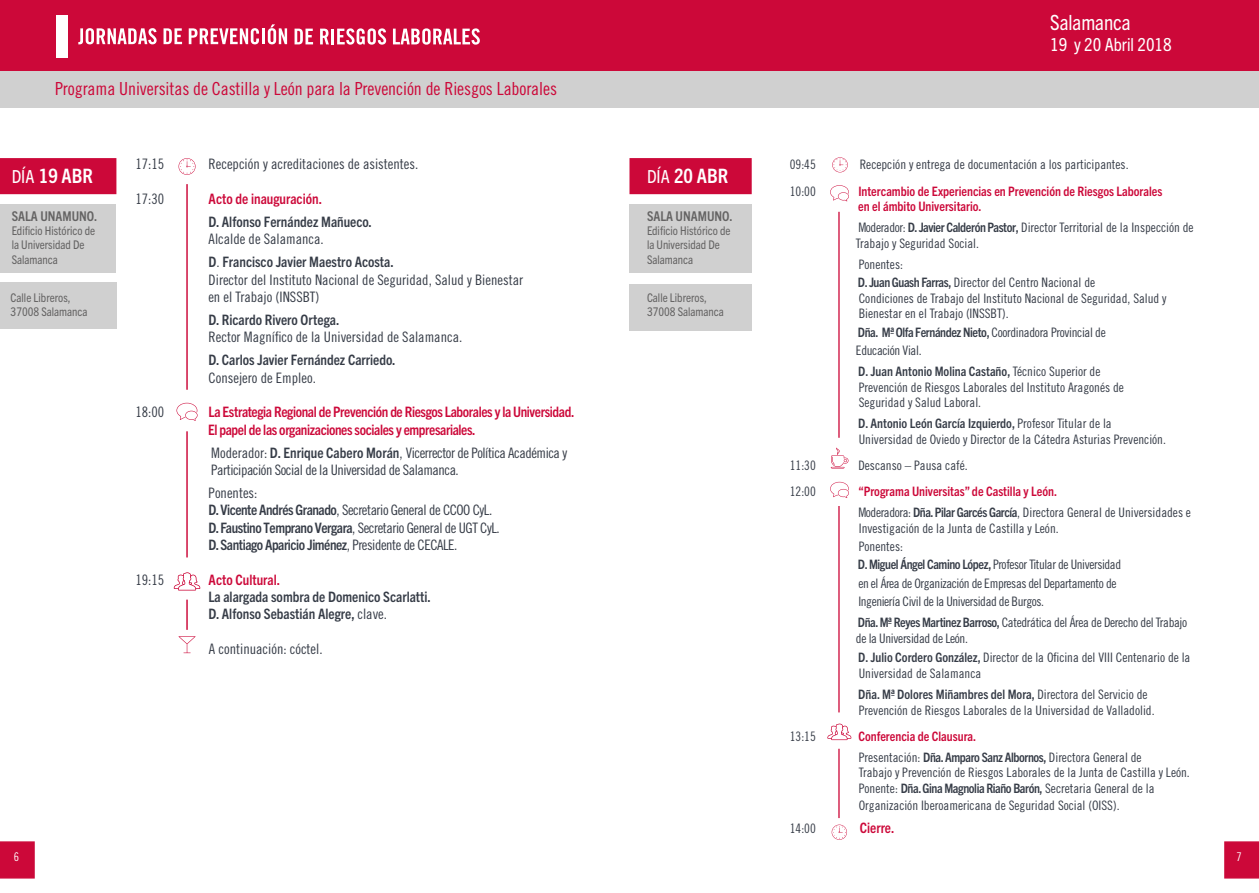
<style>
.page{position:relative;width:1259px;height:893px;background:#fff}
.page>*{position:absolute;margin:0;border:0;box-sizing:border-box;transform-origin:0 0}
.t1{font:condensed 21px "Trade Gothic Next LT Pro";color:#fff}
.t2{font:700 condensed 19.95px "Trade Gothic Next LT Pro";color:#fff}
.t3{font:18px "Trade Gothic LT Std Cn 18";letter-spacing:-.005em;color:#cc0839}
.t4{font:condensed 18px "Trade Gothic Next LT Pro";color:#fff}
.t5{font:14.4px/17.2px "Trade Gothic LT Std Cn 18";color:#363c47}
.t6{font:14.4px/17.2px "Trade Gothic LT Std Cn 18";letter-spacing:-.03em;color:#363c47}
.t7{font:700 condensed 14.4px/17.2px "Trade Gothic Next LT Pro";color:#363c47}
.t8{font:700 condensed 14.4px/17.2px "Trade Gothic Next LT Pro";letter-spacing:-.025em;color:#cc0839}
.t9{font:700 condensed 14.4px "Trade Gothic Next LT Pro";letter-spacing:-.03em;color:#363c47}
.t10{font:700 condensed 14.4px "Trade Gothic Next LT Pro";color:#cc0839}
.t11{font:700 condensed 13.5px "Trade Gothic Next LT Pro";color:#646363}
.t12{font:13.05px/15.6px "Trade Gothic LT Std Cn 18";color:#363c47}
.t13{font:13.05px/18.3px "Trade Gothic LT Std Cn 18";letter-spacing:-.03em;color:#363c47}
.t14{font:700 condensed 13.05px "Trade Gothic Next LT Pro";color:#363c47}
.t15{font:700 condensed 13.05px/15.6px "Trade Gothic Next LT Pro";color:#cc0839}
.t16{font:13.05px/15.6px "Trade Gothic LT Std Cn 18";letter-spacing:-.025em;color:#363c47}
.t17{font:700 condensed 13.05px "Trade Gothic Next LT Pro";letter-spacing:-.03em;color:#363c47}
.t18{font:condensed 12px/14.4px "Trade Gothic Next LT Pro";color:#646363}
.t19{font:12px "Trade Gothic LT Std Cn 18";color:#fff}
.s1{font-weight:400;font-size:18px}
.s2{font-family:"Trade Gothic LT Std Cn 18";font-weight:400;font-stretch:normal}
.s3{font-family:"Trade Gothic Next LT Pro";font-weight:700;font-stretch:condensed}
</style>
<div class="page">
<div style="left:0;top:70px;width:1259px;height:38px;background:#d0d0d0"></div>
<div style="left:0;top:0;width:1259px;height:71px;background:#cc0839"></div>
<div style="left:0;top:204px;width:116px;height:68px;background:#d0d0d0"></div>
<div style="left:0;top:158px;width:116px;height:36px;background:#cc0839"></div>
<div style="left:0;top:282px;width:116px;height:47px;background:#d0d0d0"></div>
<div style="left:629px;top:205px;width:122px;height:68px;background:#d0d0d0"></div>
<div style="left:629px;top:158px;width:122px;height:36px;background:#cc0839;border:2px solid #cc0839"></div>
<div style="left:629px;top:284px;width:123px;height:46px;background:#d0d0d0"></div>
<hr style="left:186px;top:184px;width:2px;height:206px;background:#cc0839">
<hr style="left:186px;top:431px;width:2px;height:126px;background:#cc0839">
<hr style="left:186px;top:600px;width:2px;height:30px;background:#cc0839">
<svg style="left:179px;top:158px;width:16px;height:17px"></svg>
<svg style="left:178px;top:636px;width:17px;height:17px"></svg>
<svg style="left:176px;top:403px;width:21px;height:18px"></svg>
<svg style="left:174px;top:572px;width:26px;height:18px"></svg>
<hr style="left:838px;top:212px;width:1px;height:226px;background:#cc0839">
<hr style="left:838px;top:506px;width:1px;height:206px;background:#cc0839">
<svg style="left:831px;top:448px;width:17px;height:21px"></svg>
<svg style="left:832px;top:157px;width:16px;height:15px"></svg>
<svg style="left:830px;top:482px;width:19px;height:16px"></svg>
<svg style="left:830px;top:185px;width:19px;height:16px"></svg>
<hr style="left:838px;top:749px;width:1px;height:69px;background:#cc0839">
<svg style="left:827px;top:724px;width:24px;height:16px"></svg>
<svg style="left:831px;top:825px;width:16px;height:15px"></svg>
<svg style="left:1224px;top:841px;width:35px;height:37px"></svg>
<svg style="left:0;top:841px;width:35px;height:37px"></svg>
<svg style="left:78px;top:28px;width:79px;height:16px"></svg>
<svg style="left:163px;top:28px;width:19px;height:16px"></svg>
<svg style="left:189px;top:28px;width:70px;height:16px"></svg>
<hr style="left:262px;top:28px;width:3px;height:16px;background:#fff">
<svg style="left:268px;top:24px;width:19px;height:20px"></svg>
<svg style="left:294px;top:29px;width:19px;height:15px"></svg>
<svg style="left:320px;top:29px;width:9px;height:15px"></svg>
<hr style="left:331px;top:29px;width:3px;height:15px;background:#fff">
<svg style="left:337px;top:28px;width:49px;height:17px"></svg>
<svg style="left:393px;top:28px;width:87px;height:17px"></svg>
<div style="left:56px;top:16px;width:11px;height:42px;background:#fff"></div>
<h1 class="t1" style="left:1050px;top:8px;width:82px">Salamanca</h1>
<h3 class="t4" style="left:1050px;top:32px;width:123px">19 y 20 Abril 2018</h3>
<h3 class="t3" style="left:55px;top:78px;width:503px">Programa Universitas de Castilla y León para la Prevención de Riesgos Laborales</h3>
<h2 class="t2" style="left:12px;top:162px;width:83px"><span class="s1">DÍA</span> 19 ABR</h2>
<p class="t11" style="left:12px;top:207px;width:87px">SALA UNAMUNO.</p>
<p class="t18" style="left:12px;top:223px;width:85px">Edificio Histórico de la Universidad De<br>Salamanca</p>
<p class="t18" style="left:11px;top:289px;width:78px">Calle Libreros,<br>37008 Salamanca</p>
<p class="t5" style="left:135px;top:155px;width:30px">17:15</p>
<p class="t5" style="left:209px;top:155px;width:211px">Recepción y acreditaciones de asistentes.</p>
<p class="t5" style="left:135px;top:190px;width:30px">17:30</p>
<p class="t10" style="left:209px;top:189px;width:115px">Acto de inauguración.</p>
<p class="t7" style="left:208px;top:212px;width:165px">D. Alfonso Fernández Mañueco.</p>
<p class="t5" style="left:209px;top:230px;width:117px">Alcalde de Salamanca.</p>
<p class="t7" style="left:209px;top:253px;width:187px">D<span class="s2">.</span> Francisco Javier Maestro Acosta.</p>
<p class="t5" style="left:208px;top:271px;width:316px">Director del Instituto Nacional de Seguridad, Salud y Bienestar en el Trabajo (INSSBT)</p>
<p class="t7" style="left:208px;top:310px;width:133px">D. Ricardo Rivero Ortega.</p>
<p class="t5" style="left:209px;top:328px;width:255px">Rector Magnífico de la Universidad de Salamanca.</p>
<p class="t7" style="left:208px;top:351px;width:189px">D. Carlos Javier Fernández Carriedo.</p>
<p class="t5" style="left:209px;top:369px;width:109px">Consejero de Empleo.</p>
<p class="t5" style="left:135px;top:403px;width:30px">18:00</p>
<p class="t8" style="left:208px;top:403px;width:368px">La Estrategia Regional de Prevención de Riesgos Laborales y la Universidad.<br>El papel de las organizaciones sociales y empresariales.</p>
<p class="t6" style="left:211px;top:444px;width:357px">Moderador: <span class="s3">D. Enrique Cabero Morán</span>, Vicerrector de Política Académica y<br>Participación Social de la Universidad de Salamanca.</p>
<p class="t6" style="left:208px;top:484px;width:293px">Ponentes:<br><span class="s3">D. Vicente Andrés Granado</span>, Secretario General de CCOO CyL.<br><span class="s3">D. Faustino Temprano Vergara</span>, Secretario General de UGT CyL.</p>
<p class="t9" style="left:208px;top:535px;width:250px">D. Santiago Aparicio Jiménez<span class="s2">, Presidente de CECALE.</span></p>
<p class="t5" style="left:135px;top:571px;width:30px">19:15</p>
<p class="t10" style="left:209px;top:569px;width:73px">Acto Cultural.</p>
<p class="t7" style="left:208px;top:587px;width:224px">La alargada sombra de Domenico Scarlatti.<br>D. Alfonso Sebastián Alegre, <span class="s2">clave.</span></p>
<p class="t5" style="left:209px;top:640px;width:115px">A continuación: cóctel.</p>
<h2 class="t2" style="left:647px;top:162px;width:83px"><span class="s1">DÍA</span> 20 ABR</h2>
<p class="t11" style="left:647px;top:207px;width:87px">SALA UNAMUNO.</p>
<p class="t18" style="left:647px;top:223px;width:85px">Edificio Histórico de la Universidad De<br>Salamanca</p>
<p class="t18" style="left:647px;top:289px;width:78px">Calle Libreros,<br>37008 Salamanca</p>
<p class="t12" style="left:790px;top:157px;width:28px">09:45</p>
<p class="t12" style="left:859px;top:157px;width:270px">Recepción y entrega de documentación a los participantes.</p>
<p class="t12" style="left:790px;top:183px;width:28px">10:00</p>
<p class="t15" style="left:858px;top:182px;width:306px">Intercambio de Experiencias en Prevención de Riesgos Laborales en el ámbito Universitario.</p>
<p class="t12" style="left:856px;top:220px;width:339px">Moderador: <span class="s3">D. Javier Calderón Pastor,</span> Director Territorial de la Inspección de<br>Trabajo y Seguridad Social.</p>
<p class="t12" style="left:858px;top:255px;width:239px;line-height:18.3px">Ponentes:<br><span class="s3">D. Juan Guash Farras,</span> Director del Centro Nacional de</p>
<p class="t12" style="left:858px;top:290px;width:309px">Condiciones de Trabajo del Instituto Nacional de Seguridad, Salud y<br>Bienestar en el Trabajo (INSSBT).</p>
<p class="t17" style="left:858px;top:323px;width:249px">Dña. Mª Olfa Fernández Nieto, <span class="s2">Coordinadora Provincial de</span></p>
<p class="t16" style="left:856px;top:342px;width:67px">Educación Vial.</p>
<p class="t14" style="left:858px;top:362px;width:244px">D. Juan Antonio Molina Castaño, <span class="s2">Técnico Superior de</span></p>
<p class="t12" style="left:858px;top:379px;width:267px">Prevención de Riesgos Laborales del Instituto Aragonés de<br>Seguridad y Salud Laboral.</p>
<p class="t14" style="left:858px;top:414px;width:255px">D. Antonio León García Izquierdo, <span class="s2">Profesor Titular de la</span></p>
<p class="t12" style="left:858px;top:431px;width:309px">Universidad de Oviedo y Director de la Cátedra Asturias Prevención.</p>
<p class="t12" style="left:790px;top:457px;width:28px">11:30</p>
<p class="t12" style="left:858px;top:457px;width:111px">Descanso – Pausa café.</p>
<p class="t12" style="left:790px;top:484px;width:28px">12:00</p>
<p class="t15" style="left:858px;top:483px;width:200px">“Programa Universitas” de Castilla y León.</p>
<p class="t12" style="left:858px;top:505px;width:334px">Moderadora: <span class="s3">Dña. Pilar Garcés García</span>, Directora General de Universidades e<br>Investigación de la Junta de Castilla y León.</p>
<p class="t13" style="left:858px;top:537px;width:265px">Ponentes:<br><span class="s3">D. Miguel Ángel Camino López,</span> Profesor Titular de Universidad en el Área de Organización de Empresas del Departamento de Ingeniería Civil de la Universidad de Burgos.</p>
<p class="t16" style="left:856px;top:614px;width:333px"><span class="s3">Dña. Mª Reyes Martinez Barroso,</span> Catedrática del Área de Derecho del Trabajo de la Universidad de León.</p>
<p class="t12" style="left:858px;top:650px;width:334px"><span class="s3">D. Julio Cordero González,</span> Director de la Oficina del VIII Centenario de la<br>Universidad de Salamanca</p>
<p class="t14" style="left:858px;top:685px;width:291px">Dña. Mª Dolores Miñambres del Mora, <span class="s2">Directora del Servicio de</span></p>
<p class="t12" style="left:858px;top:702px;width:297px">Prevención de Riesgos Laborales de la Universidad de Valladolid.</p>
<p class="t12" style="left:790px;top:728px;width:28px">13:15</p>
<p class="t15" style="left:858px;top:727px;width:119px">Conferencia de Clausura.</p>
<p class="t12" style="left:858px;top:749px;width:333px">Presentación: <span class="s3">Dña. Amparo Sanz Albornos,</span> Directora General de<br>Trabajo y Prevención de Riesgos Laborales de la Junta de Castilla y León.<br>Ponente: <span class="s3">Dña. Gina Magnolia Riaño Barón,</span> Secretaria General de la</p>
<p class="t12" style="left:858px;top:798px;width:262px">Organización Iberoamericana de Seguridad Social (OISS).</p>
<p class="t12" style="left:790px;top:820px;width:28px">14:00</p>
<p class="t8" style="left:859px;top:818px;width:36px">Cierre.</p>
<p class="t19" style="left:14px;top:850px;width:7px">6</p>
<p class="t19" style="left:1236px;top:850px;width:7px">7</p>
</div>
